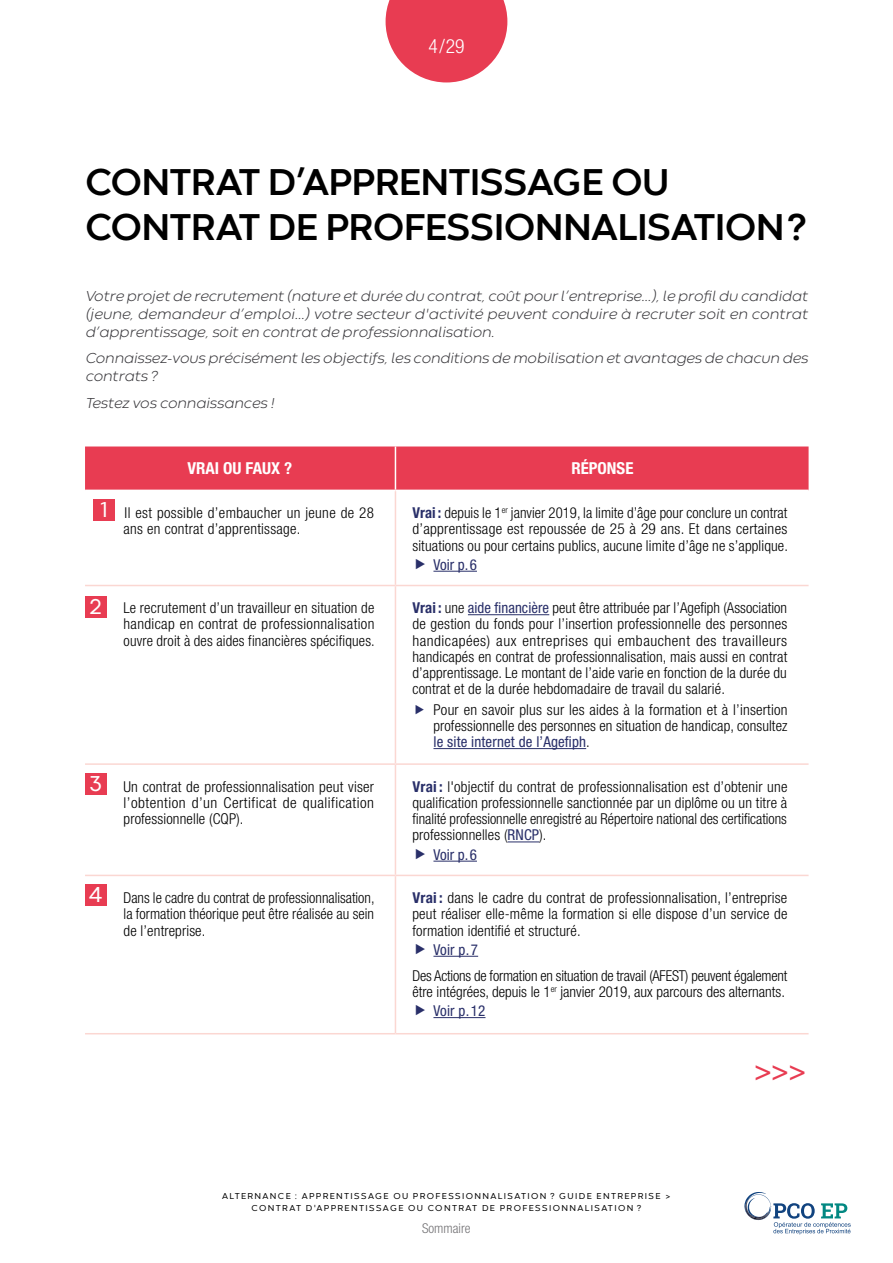
<style>
.page{position:relative;width:893px;height:1263px;background:#fff}
.page>*{position:absolute;margin:0;border:0;box-sizing:border-box;transform-origin:0 0}
.t1{font:700 39px/45px "Codec Warm";letter-spacing:-.02em;color:#000}
.t2{font:500 condensed 28.5px "Helvetica Neue LT Std";color:#e83c52}
.t3{font:22.5px "Codec Warm";color:#fff}
.t4{font:300 condensed 19.5px "Helvetica Neue LT Std";color:#fff}
.t5{font:700 condensed 16.5px "Helvetica Neue LT Std";color:#fff}
.t6{font:300 condensed 15px/16.2px "Helvetica Neue LT Std";letter-spacing:.01em;color:#000;text-align:justify}
.t7{font:italic 300 15px/18px "Codec Warm";letter-spacing:-.01em;color:#38373b;text-align:justify}
.t8{font:300 condensed 15px/16.2px "Helvetica Neue LT Std";letter-spacing:-.01em;color:#000}
.t9{font:condensed 15px "Helvetica Neue LT Std";color:#292f69}
.t10{font:300 condensed 13.5px "Helvetica Neue LT Std";color:#747376}
.t11{font:9px/12px "Codec Warm";letter-spacing:.15em;color:#000;text-align:center}
.s1{font-weight:700;color:#292f69}
.s2{font-weight:400;color:#292f69}
</style>
<div class="page">
<svg style="left:744px;top:1192px;width:107px;height:42px"></svg>
<svg style="left:386px;top:0;width:121px;height:82px"></svg>
<div style="left:85px;top:446px;width:724px;height:44px;background:#e83c52"></div>
<hr style="left:395px;top:491px;width:1px;height:94px;background:#fbd7d2">
<hr style="left:85px;top:585px;width:310px;height:1px;background:#fbd7d2">
<hr style="left:395px;top:585px;width:414px;height:1px;background:#fbd7d2">
<hr style="left:395px;top:586px;width:1px;height:177px;background:#fbd7d2">
<hr style="left:85px;top:763px;width:310px;height:2px;background:#fbd7d2">
<hr style="left:395px;top:763px;width:414px;height:2px;background:#fbd7d2">
<hr style="left:395px;top:765px;width:1px;height:110px;background:#fbd7d2">
<hr style="left:395px;top:446px;width:1px;height:44px;background:#fff">
<hr style="left:85px;top:875px;width:310px;height:1px;background:#fbd7d2">
<hr style="left:395px;top:875px;width:414px;height:1px;background:#fbd7d2">
<hr style="left:395px;top:876px;width:1px;height:157px;background:#fbd7d2">
<hr style="left:85px;top:1033px;width:310px;height:1px;background:#fbd7d2">
<hr style="left:395px;top:1033px;width:414px;height:1px;background:#fbd7d2">
<hr style="left:433px;top:571px;width:44px;height:1px;background:#292f69">
<hr style="left:468px;top:614px;width:81px;height:1px;background:#292f69">
<hr style="left:433px;top:748px;width:153px;height:1px;background:#292f69">
<hr style="left:508px;top:841px;width:31px;height:1px;background:#292f69">
<hr style="left:433px;top:861px;width:44px;height:1px;background:#292f69">
<hr style="left:433px;top:956px;width:45px;height:1px;background:#292f69">
<hr style="left:433px;top:1017px;width:52px;height:1px;background:#292f69">
<div style="left:94px;top:499px;width:21px;height:22px;background:#e83c52"></div>
<div style="left:85px;top:596px;width:21px;height:21px;background:#e83c52"></div>
<div style="left:85px;top:773px;width:21px;height:22px;background:#e83c52"></div>
<div style="left:85px;top:885px;width:21px;height:21px;background:#e83c52"></div>
<h3 class="t4" style="left:428px;top:35px;width:37px">4/29</h3>
<h1 class="t1" style="left:85px;top:162px;width:723px">CONTRAT D’APPRENTISSAGE OU<br>CONTRAT DE PROFESSIONNALISATION?</h1>
<p class="t7" style="left:85px;top:287px;width:724px">Votre projet de recrutement (nature et durée du contrat, coût pour l’entreprise…), le profil du candidat (jeune, demandeur d’emploi…) votre secteur d'activité peuvent conduire à recruter soit en contrat d’apprentissage, soit en contrat de professionnalisation.</p>
<p class="t7" style="left:85px;top:350px;width:724px">Connaissez-vous précisément les objectifs, les conditions de mobilisation et avantages de chacun des contrats ?</p>
<p class="t7" style="left:85px;top:394px;width:191px">Testez vos connaissances !</p>
<h3 class="t3" style="left:100px;top:496px;width:10px">1</h3>
<h3 class="t3" style="left:89px;top:593px;width:14px">2</h3>
<h3 class="t3" style="left:89px;top:770px;width:14px">3</h3>
<h3 class="t3" style="left:89px;top:881px;width:16px">4</h3>
<p class="t5" style="left:187px;top:458px;width:107px">VRAI OU FAUX ?</p>
<p class="t5" style="left:571px;top:458px;width:64px">RÉPONSE</p>
<p class="t6" style="left:124px;top:505px;width:252px">Il est possible d’embaucher un jeune de 28 ans en contrat d’apprentissage.</p>
<p class="t6" style="left:412px;top:505px;width:377px"><span class="s1">Vrai :</span> depuis le 1<sup>er</sup> janvier 2019, la limite d’âge pour conclure un contrat d’apprentissage est repoussée de 25 à 29 ans. Et dans certaines situations ou pour certains publics, aucune limite d’âge ne s’applique.</p>
<p class="t9" style="left:433px;top:556px;width:45px">Voir p.6</p>
<p class="t6" style="left:123px;top:600px;width:253px">Le recrutement d’un travailleur en situation de handicap en contrat de professionnalisation ouvre droit à des aides financières spécifiques.</p>
<p class="t6" style="left:412px;top:600px;width:376px"><span class="s1">Vrai :</span> une <span class="s2">aide financière</span> peut être attribuée par l’Agefiph (Association de gestion du fonds pour l’insertion professionnelle des personnes handicapées) aux entreprises qui embauchent des travailleurs handicapés en contrat de professionnalisation, mais aussi en contrat d’apprentissage. Le montant de l’aide varie en fonction de la durée du contrat et de la durée hebdomadaire de travail du salarié.</p>
<p class="t6" style="left:433px;top:701px;width:356px">Pour en savoir plus sur les aides à la formation et à l’insertion professionnelle des personnes en situation de handicap, consultez <span class="s2">le site internet de l’Agefiph</span>.</p>
<p class="t6" style="left:124px;top:778px;width:252px">Un contrat de professionnalisation peut viser l’obtention d’un Certificat de qualification professionnelle (CQP).</p>
<p class="t6" style="left:412px;top:778px;width:376px"><span class="s1">Vrai :</span> l'objectif du contrat de professionnalisation est d’obtenir une qualification professionnelle sanctionnée par un diplôme ou un titre à finalité professionnelle enregistré au Répertoire national des certifications professionnelles (<span class="s2">RNCP</span>).</p>
<p class="t9" style="left:433px;top:846px;width:45px">Voir p.6</p>
<p class="t6" style="left:124px;top:890px;width:253px">Dans le cadre du contrat de professionnalisation, la formation théorique peut être réalisée au sein de l’entreprise.</p>
<p class="t6" style="left:412px;top:890px;width:376px"><span class="s1">Vrai :</span> dans le cadre du contrat de professionnalisation, l’entreprise peut réaliser elle-même la formation si elle dispose d’un service de formation identifié et structuré.</p>
<p class="t9" style="left:433px;top:941px;width:46px">Voir p.7</p>
<p class="t8" style="left:412px;top:967px;width:376px">Des Actions de formation en situation de travail (AFEST) peuvent également être intégrées, depuis le 1<sup>er</sup> janvier 2019, aux parcours des alternants.</p>
<p class="t9" style="left:433px;top:1002px;width:54px">Voir p.12</p>
<h2 class="t2" style="left:754px;top:1052px;width:53px">&gt;&gt;&gt;</h2>
<p class="t11" style="left:222px;top:1190px;width:450px">ALTERNANCE : APPRENTISSAGE OU PROFESSIONNALISATION ? GUIDE ENTREPRISE &gt;<br>CONTRAT D'APPRENTISSAGE OU CONTRAT DE PROFESSIONNALISATION ?</p>
<p class="t10" style="left:422px;top:1221px;width:50px">Sommaire</p>
</div>
